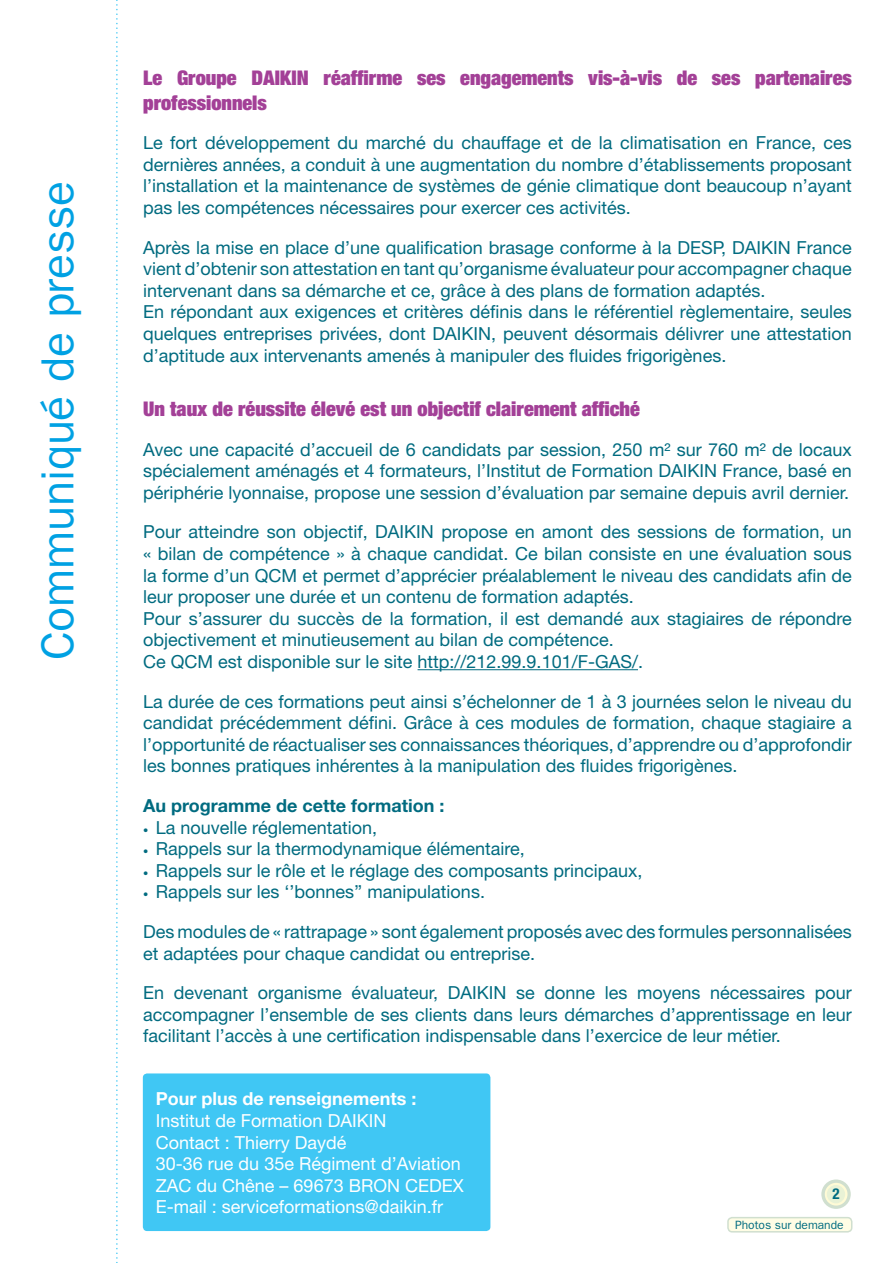
<style>
.page{position:relative;width:893px;height:1263px;background:#fff}
.page>*{position:absolute;margin:0;border:0;box-sizing:border-box;transform-origin:0 0}
.t1{font:46.5px "Franklin Gothic";letter-spacing:-.005em;color:#00a1e3}
.t2{font:900 expanded 20.25px/24.3px "Helvetica Neue";color:#a34097}
.t3{font:18px/21.6px "Helvetica Neue";color:#006b80;text-align:justify}
.t4{font:18px/21.6px "Helvetica Neue";color:#fff}
.t5{font:700 18px "Helvetica Neue";color:#006b80}
.t6{font:700 18px "Helvetica Neue";color:#fff}
.t7{font:700 condensed 15px "Helvetica Neue";color:#006b80}
.t8{font:12px "Franklin Gothic";color:#006b80}
.s1{font-size:10.5px}
</style>
<div class="page">
<svg style="left:821px;top:1179px;width:30px;height:30px"></svg>
<div style="left:825px;top:1183px;width:22px;height:22px;background:#fffbd6;border-radius:50%"></div>
<div style="left:827px;top:1185px;width:18px;height:18px;background:#e9f2d6;border-radius:50%"></div>
<svg style="left:116px;top:0;width:2px;height:1263px"></svg>
<div style="left:728px;top:1217px;width:124px;height:15px;background:#fffde5;border-radius:4px"></div>
<div style="left:727px;top:1217px;width:125px;height:15px;border:2px solid #d0dfcf;border-radius:4px"></div>
<div style="left:143px;top:1073px;width:347px;height:158px;background:#40c7f4;border-radius:4px"></div>
<hr style="left:418px;top:669px;width:220px;height:1px;background:#006b80">
<h1 class="t1" style="left:31px;top:660px;width:481px;rotate:-90deg">Communiqué de presse</h1>
<p class="t2" style="left:143px;top:65px;width:710px">Le Groupe DAIKIN réaffirme ses engagements vis-à-vis de ses partenaires professionnels</p>
<p class="t3" style="left:143px;top:132px;width:710px">Le fort développement du marché du chauffage et de la climatisation en France, ces dernières années, a conduit à une augmentation du nombre d’établissements proposant l’installation et la maintenance de systèmes de génie climatique dont beaucoup n’ayant pas les compétences nécessaires pour exercer ces activités.</p>
<p class="t3" style="left:143px;top:236px;width:710px;text-align:left">Après la mise en place d’une qualification brasage conforme à la DESP, DAIKIN France vient d’obtenir son attestation en tant qu’organisme évaluateur pour accompagner chaque intervenant dans sa démarche et ce, grâce à des plans de formation adaptés.<br>En répondant aux exigences et critères définis dans le référentiel règlementaire, seules quelques entreprises privées, dont DAIKIN, peuvent désormais délivrer une attestation d’aptitude aux intervenants amenés à manipuler des fluides frigorigènes.</p>
<p class="t2" style="left:143px;top:396px;width:498px">Un taux de réussite élevé est un objectif clairement affiché</p>
<p class="t3" style="left:143px;top:438px;width:710px">Avec une capacité d’accueil de 6 candidats par session, 250 m² sur 760 m² de locaux spécialement aménagés et 4 formateurs, l’Institut de Formation DAIKIN France, basé en périphérie lyonnaise, propose une session d’évaluation par semaine depuis avril dernier.</p>
<p class="t3" style="left:143px;top:521px;width:710px;text-align:left">Pour atteindre son objectif, DAIKIN propose en amont des sessions de formation, un « bilan de compétence » à chaque candidat. Ce bilan consiste en une évaluation sous la forme d’un QCM et permet d’apprécier préalablement le niveau des candidats afin de leur proposer une durée et un contenu de formation adaptés.<br>Pour s’assurer du succès de la formation, il est demandé aux stagiaires de répondre objectivement et minutieusement au bilan de compétence.<br>Ce QCM est disponible sur le site http://212.99.9.101/F-GAS/.</p>
<p class="t3" style="left:143px;top:690px;width:710px">La durée de ces formations peut ainsi s’échelonner de 1 à 3 journées selon le niveau du candidat précédemment défini. Grâce à ces modules de formation, chaque stagiaire a l’opportunité de réactualiser ses connaissances théoriques, d’apprendre ou d’approfondir les bonnes pratiques inhérentes à la manipulation des fluides frigorigènes.</p>
<p class="t5" style="left:143px;top:794px;width:303px">Au programme de cette formation :</p>
<p class="t3" style="left:143px;top:816px;width:236px"><span class="s1">•</span> La nouvelle réglementation,</p>
<p class="t3" style="left:143px;top:838px;width:383px"><span class="s1">•</span> Rappels sur la thermodynamique élémentaire,</p>
<p class="t3" style="left:143px;top:859px;width:501px"><span class="s1">•</span> Rappels sur le rôle et le réglage des composants principaux,</p>
<p class="t3" style="left:143px;top:872px;width:710px;line-height:39.6px"><span class="s1">•</span> Rappels sur les ‘’bonnes’’ manipulations.<br>Des modules de « rattrapage » sont également proposés avec des formules personnalisées</p>
<p class="t3" style="left:143px;top:942px;width:394px">et adaptées pour chaque candidat ou entreprise.</p>
<p class="t3" style="left:143px;top:982px;width:710px">En devenant organisme évaluateur, DAIKIN se donne les moyens nécessaires pour accompagner l’ensemble de ses clients dans leurs démarches d’apprentissage en leur facilitant l’accès à une certification indispensable dans l’exercice de leur métier.</p>
<p class="t6" style="left:156px;top:1088px;width:262px">Pour plus de renseignements :</p>
<p class="t4" style="left:156px;top:1109px;width:309px">Institut de Formation DAIKIN<br>Contact : Thierry Daydé<br>30-36 rue du 35e Régiment d’Aviation<br>ZAC du Chêne – 69673 BRON CEDEX<br>E-mail : serviceformations@daikin.fr</p>
<p class="t7" style="left:832px;top:1184px;width:9px">2</p>
<p class="t8" style="left:735px;top:1218px;width:110px">Photos sur demande</p>
</div>
